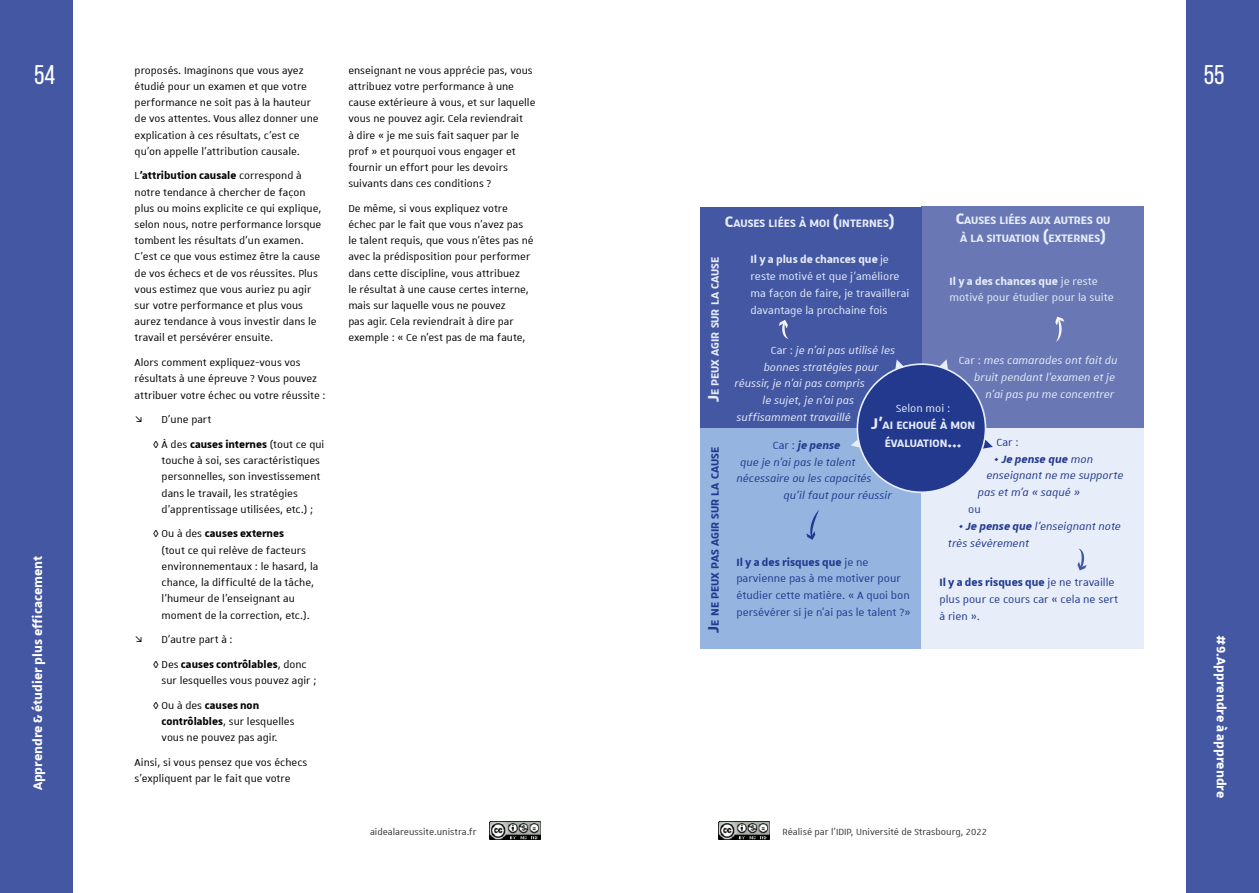
<style>
.page{position:relative;width:1259px;height:893px;background:#fff}
.page>*{position:absolute;margin:0;border:0;box-sizing:border-box;transform-origin:0 0}
.t1{font:27px "Bebas Neue";color:#fff}
.t2{font:700 16.5px "Unistra A";color:#fff}
.t3{font:700 14.4px/17.2px "Unistra A";color:#e7edf9;text-align:center}
.t4{font:700 14.4px "Unistra A";color:#22398e}
.t5{font:13.95px/16.8px "Unistra A";color:#22398e}
.t6{font:italic 13.95px/16.8px "Unistra A";color:#e7edf9;text-align:right}
.t7{font:13.95px/16.8px "Unistra A";color:#e7edf9}
.t8{font:italic 13.95px/16.8px "Unistra A";color:#22398e}
.t9{font:italic 700 13.95px "Unistra A";color:#22398e}
.t10{font:13.5px/16.2px "Unistra A";color:#000}
.t11{font:12px "Unistra A";color:#333332}
.s1{font-weight:700}
.s2{font-size:20.55px}
.s3{font-style:normal}
.s4{font-weight:400}
.s5{font-weight:400;font-style:normal}
</style>
<div class="page">
<div style="left:0;top:0;width:72px;height:893px;background:#4457a3"></div>
<div style="left:1186px;top:0;width:73px;height:893px;background:#4457a3"></div>
<img style="left:718px;top:821px;width:52px;height:18px">
<img style="left:489px;top:821px;width:52px;height:18px">
<div style="left:700px;top:207px;width:221px;height:221px;background:#4457a3"></div>
<div style="left:921px;top:207px;width:222px;height:221px;background:#6978b5"></div>
<div style="left:700px;top:428px;width:221px;height:221px;background:#95b5e0"></div>
<div style="left:921px;top:428px;width:222px;height:221px;background:#e7edf9"></div>
<svg style="left:895px;top:359px;width:8px;height:10px"></svg>
<svg style="left:851px;top:440px;width:9px;height:8px"></svg>
<svg style="left:983px;top:440px;width:10px;height:9px"></svg>
<svg style="left:939px;top:359px;width:9px;height:11px"></svg>
<div style="left:857px;top:364px;width:128px;height:128px;background:#22398e;border-radius:50%"></div>
<svg style="left:779px;top:320px;width:9px;height:19px"></svg>
<svg style="left:1077px;top:549px;width:9px;height:21px"></svg>
<svg style="left:806px;top:510px;width:13px;height:30px"></svg>
<svg style="left:1055px;top:317px;width:9px;height:25px"></svg>
<h1 class="t1" style="left:34px;top:60px;width:23px">54</h1>
<p class="t2" style="left:28px;top:790px;width:236px;rotate:-90deg">Apprendre &amp; étudier plus efficacement</p>
<p class="t10" style="left:135px;top:62px;width:185px">proposés. Imaginons que vous ayez étudié pour un examen et que votre performance ne soit pas à la hauteur de vos attentes. Vous allez donner une explication à ces résultats, c’est ce qu’on appelle l’attribution causale.</p>
<p class="t10" style="left:135px;top:167px;width:188px">L<span class="s1">’attribution causale</span> correspond à notre tendance à chercher de façon plus ou moins explicite ce qui explique, selon nous, notre performance lorsque tombent les résultats d’un examen.<br>C’est ce que vous estimez être la cause de vos échecs et de vos réussites. Plus vous estimez que vous auriez pu agir sur votre performance et plus vous aurez tendance à vous investir dans le travail et persévérer ensuite.</p>
<p class="t10" style="left:135px;top:354px;width:193px">Alors comment expliquez-vous vos résultats à une épreuve ? Vous pouvez attribuer votre échec ou votre réussite :</p>
<p class="t10" style="left:153px;top:407px;width:173px;line-height:24.8px;text-indent:9px">D’une part<br>◊ À des <span class="s1">causes internes</span> (tout ce qui</p>
<p class="t10" style="left:162px;top:452px;width:160px">touche à soi, ses caractéristiques personnelles, son investissement dans le travail, les stratégies d’apprentissage utilisées, etc.) ;</p>
<p class="t10" style="left:162px;top:525px;width:158px;text-indent:-9px">◊ Ou à des <span class="s1">causes externes<br></span>(tout ce qui relève de facteurs environnementaux : le hasard, la chance, la difficulté de la tâche, l’humeur de l’enseignant au moment de la correction, etc.).</p>
<p class="t10" style="left:153px;top:627px;width:155px;line-height:24.8px;text-indent:9px">D’autre part à :<br>◊ Des <span class="s1">causes contrôlables</span>, donc</p>
<p class="t10" style="left:153px;top:668px;width:165px;line-height:24.8px;text-indent:9px">sur lesquelles vous pouvez agir ; ◊ Ou à des <span class="s1">causes non</span></p>
<p class="t10" style="left:162px;top:713px;width:134px"><span class="s1">contrôlables</span>, sur lesquelles vous ne pouvez pas agir.</p>
<p class="t10" style="left:135px;top:754px;width:174px">Ainsi, si vous pensez que vos échecs s’expliquent par le fait que votre</p>
<p class="t10" style="left:348px;top:62px;width:189px">enseignant ne vous apprécie pas, vous attribuez votre performance à une cause extérieure à vous, et sur laquelle vous ne pouvez agir. Cela reviendrait<br>à dire « je me suis fait saquer par le prof » et pourquoi vous engager et fournir un effort pour les devoirs suivants dans ces conditions ?</p>
<p class="t10" style="left:348px;top:200px;width:187px">De même, si vous expliquez votre échec par le fait que vous n’avez pas le talent requis, que vous n’êtes pas né avec la prédisposition pour performer dans cette discipline, vous attribuez<br>le résultat à une cause certes interne, mais sur laquelle vous ne pouvez<br>pas agir. Cela reviendrait à dire par exemple : « Ce n’est pas de ma faute,</p>
<p class="t3" style="left:725px;top:214px;width:171px"><span class="s2">C</span>AUSES LIÉES À MOI <span class="s2">(</span>INTERNES<span class="s2">)</span></p>
<p class="t3" style="left:955px;top:211px;width:156px"><span class="s2">C</span>AUSES LIÉES AUX AUTRES OU<br>À LA SITUATION <span class="s2">(</span>EXTERNES<span class="s2">)</span></p>
<p class="t3" style="left:706px;top:402px;width:147px;rotate:-90deg"><span class="s2">J</span>E PEUX AGIR SUR LA CAUSE</p>
<p class="t4" style="left:707px;top:633px;width:187px;rotate:-90deg"><span class="s2">J</span>E NE PEUX PAS AGIR SUR LA CAUSE</p>
<p class="t7" style="left:750px;top:251px;width:160px"><span class="s1">Il y a plus de chances que</span> je reste motivé et que j’améliore ma façon de faire, je travaillerai davantage la prochaine fois</p>
<p class="t7" style="left:949px;top:272px;width:166px"><span class="s1">Il y a des chances que</span> je reste motivé pour étudier pour la suite</p>
<p class="t6" style="left:771px;top:341px;width:126px"><span class="s3">Car :</span> je n’ai pas utilisé les</p>
<p class="t6" style="left:763px;top:358px;width:117px">bonnes stratégies pour</p>
<p class="t6" style="left:734px;top:375px;width:132px">réussir, je n’ai pas compris</p>
<p class="t6" style="left:762px;top:392px;width:93px">le sujet, je n’ai pas</p>
<p class="t6" style="left:736px;top:409px;width:116px">suffisamment travaillé</p>
<p class="t6" style="left:958px;top:352px;width:160px"><span class="s3">Car :</span> mes camarades ont fait du bruit pendant l’examen et je n’ai pas pu me concentrer</p>
<p class="t5" style="left:996px;top:433px;width:24px">Car :</p>
<p class="t9" style="left:994px;top:451px;width:101px"><span class="s4">•</span> Je pense que <span class="s4">mon</span></p>
<p class="t8" style="left:986px;top:467px;width:138px">enseignant ne me supporte</p>
<p class="t8" style="left:977px;top:484px;width:104px">pas et m’a « saqué »</p>
<p class="t5" style="left:968px;top:500px;width:14px">ou</p>
<p class="t8" style="left:948px;top:517px;width:175px;text-indent:10px">• <span class="s1">Je pense que</span> l’enseignant note très sévèrement</p>
<p class="t7" style="left:896px;top:399px;width:56px">Selon moi :</p>
<p class="t3" style="left:871px;top:416px;width:105px"><span class="s2">J’</span>AI ECHOUÉ À MON<br>ÉVALUATION<span class="s2">...</span></p>
<p class="t9" style="left:773px;top:437px;width:69px"><span class="s5">Car :</span> je pense</p>
<p class="t8" style="left:740px;top:453px;width:117px">que je n’ai pas le talent</p>
<p class="t8" style="left:736px;top:470px;width:137px">nécessaire ou les capacités</p>
<p class="t8" style="left:783px;top:487px;width:110px">qu’il faut pour réussir</p>
<p class="t5" style="left:736px;top:553px;width:176px"><span class="s1">Il y a des risques que</span> je ne parvienne pas à me motiver pour étudier cette matière. « A quoi bon persévérer si je n’ai pas le talent ?»</p>
<p class="t5" style="left:939px;top:574px;width:180px"><span class="s1">Il y a des risques que</span> je ne travaille plus pour ce cours car « cela ne sert à rien ».</p>
<p class="t11" style="left:370px;top:825px;width:108px">aidealareussite.unistra.fr</p>
<p class="t11" style="left:782px;top:826px;width:206px">Réalisé par l’IDIP, Université de Strasbourg, 2022</p>
<h1 class="t1" style="left:1203px;top:60px;width:22px">55</h1>
<p class="t2" style="left:1230px;top:635px;width:164px;rotate:90deg">#9.Apprendre à apprendre</p>
</div>
